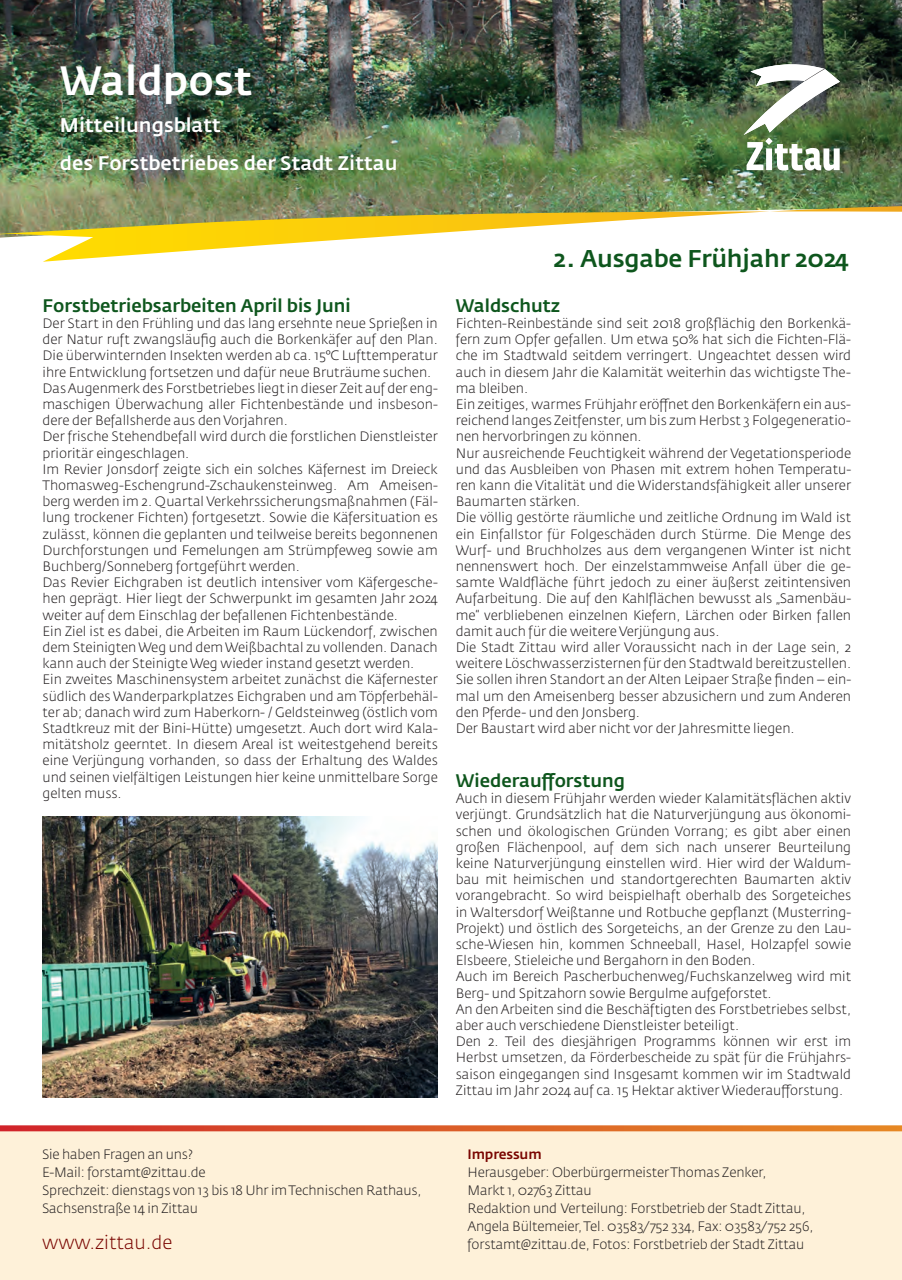
<style>
.page{position:relative;width:902px;height:1280px;background:#fff}
.page>*{position:absolute;margin:0;border:0;box-sizing:border-box;transform-origin:0 0}
.t1{font:500 40.5px "Fedra Sans";color:#fff}
.t2{font:500 24px "Fedra Sans";letter-spacing:-.01em;color:#0e561d}
.t3{font:500 19.5px/37.5px "Fedra Sans";color:#fff}
.t4{font:300 18.75px "Fedra Sans";color:#790400}
.t5{font:500 18px "Fedra Sans Std";color:#0e561d}
.t6{font:300 13.5px/16.2px "Fedra Sans Std";color:#231f20}
.t7{font:300 13.5px/18px "Fedra Sans";letter-spacing:-.01em;color:#231f20}
.t8{font:500 13.5px "Fedra Sans";letter-spacing:-.01em;color:#790400}
</style>
<div class="page">
<div style="left:0;top:1129px;width:901px;height:151px;background:#fef1d9"></div>
<img style="left:0;top:0;width:901px;height:202px">
<img style="left:743px;top:64px;width:96px;height:107px">
<svg style="left:0;top:202px;width:901px;height:4px;background:#798b61"></svg>
<svg style="left:0;top:206px;width:901px;height:56px"></svg>
<img style="left:43px;top:817px;width:395px;height:280px">
<svg style="left:0;top:1125px;width:901px;height:6px;background:#dd6333"></svg>
<h1 class="t1" style="left:60px;top:57px;width:194px">Waldpost</h1>
<h3 class="t3" style="left:60px;top:107px;width:339px">Mitteilungsblatt<br>des Forstbetriebes der Stadt Zittau</h3>
<h3 class="t5" style="left:43px;top:294px;width:309px">Forstbetriebsarbeiten April bis Juni</h3>
<p class="t6" style="left:43px;top:315px;width:397px">Der Start in den Frühling und das lang ersehnte neue Sprießen in der Natur ruft zwangsläufig auch die Borkenkäfer auf den Plan.<br>Die überwinternden Insekten werden ab ca. 15°C Lufttemperatur ihre Entwicklung fortsetzen und dafür neue Bruträume suchen.<br>Das Augenmerk des Forstbetriebes liegt in dieser Zeit auf der eng&shy;maschigen Überwachung aller Fichtenbestände und insbeson&shy;dere der Befallsherde aus den Vorjahren.<br>Der frische Stehendbefall wird durch die forstlichen Dienstleister prioritär eingeschlagen.<br>Im Revier Jonsdorf zeigte sich ein solches Käfernest im Dreieck Thomasweg-Eschengrund-Zschaukensteinweg. Am Ameisen&shy;berg werden im 2. Quartal Verkehrssicherungsmaßnahmen (Fäl&shy;lung trockener Fichten) fortgesetzt. Sowie die Käfersituation es zulässt, können die geplanten und teilweise bereits begonnenen Durchforstungen und Femelungen am Strümpfeweg sowie am Buchberg/Sonneberg fortgeführt werden.<br>Das Revier Eichgraben ist deutlich intensiver vom Käfergesche&shy;hen geprägt. Hier liegt der Schwerpunkt im gesamten Jahr 2024 weiter auf dem Einschlag der befallenen Fichtenbestände.<br>Ein Ziel ist es dabei, die Arbeiten im Raum Lückendorf, zwischen dem Steinigten Weg und dem Weißbachtal zu vollenden. Danach kann auch der Steinigte Weg wieder instand gesetzt werden.<br>Ein zweites Maschinensystem arbeitet zunächst die Käfernester südlich des Wanderparkplatzes Eichgraben und am Töpferbehäl&shy;ter ab; danach wird zum Haberkorn- / Geldsteinweg (östlich vom Stadtkreuz mit der Bini-Hütte) umgesetzt. Auch dort wird Kala&shy;mitätsholz geerntet. In diesem Areal ist weitestgehend bereits eine Verjüngung vorhanden, so dass der Erhaltung des Waldes und seinen vielfältigen Leistungen hier keine unmittelbare Sorge gelten muss.</p>
<h2 class="t2" style="left:553px;top:245px;width:297px">2. Ausgabe Frühjahr 2024</h2>
<h3 class="t5" style="left:456px;top:294px;width:106px">Waldschutz</h3>
<p class="t6" style="left:456px;top:315px;width:397px">Fichten-Reinbestände sind seit 2018 großflächig den Borkenkä&shy;fern zum Opfer gefallen. Um etwa 50% hat sich die Fichten-Flä&shy;che im Stadtwald seitdem verringert. Ungeachtet dessen wird auch in diesem Jahr die Kalamität weiterhin das wichtigste The&shy;ma bleiben.<br>Ein zeitiges, warmes Frühjahr eröffnet den Borkenkäfern ein aus&shy;reichend langes Zeitfenster, um bis zum Herbst 3 Folgegeneratio&shy;nen hervorbringen zu können.<br>Nur ausreichende Feuchtigkeit während der Vegetationsperiode und das Ausbleiben von Phasen mit extrem hohen Temperatu&shy;ren kann die Vitalität und die Widerstandsfähigkeit aller unserer Baumarten stärken.<br>Die völlig gestörte räumliche und zeitliche Ordnung im Wald ist ein Einfallstor für Folgeschäden durch Stürme. Die Menge des Wurf- und Bruchholzes aus dem vergangenen Winter ist nicht nennenswert hoch. Der einzelstammweise Anfall über die ge&shy;samte Waldfläche führt jedoch zu einer äußerst zeitintensiven Aufarbeitung. Die auf den Kahlflächen bewusst als „Samenbäu&shy;me“ verbliebenen einzelnen Kiefern, Lärchen oder Birken fallen damit auch für die weitere Verjüngung aus.<br>Die Stadt Zittau wird aller Voraussicht nach in der Lage sein, 2 weitere Löschwasserzisternen für den Stadtwald bereitzustellen.<br>Sie sollen ihren Standort an der Alten Leipaer Straße finden – ein&shy;mal um den Ameisenberg besser abzusichern und zum Anderen den Pferde- und den Jonsberg.<br>Der Baustart wird aber nicht vor der Jahresmitte liegen.</p>
<h3 class="t5" style="left:456px;top:769px;width:171px">Wiederaufforstung</h3>
<p class="t6" style="left:456px;top:790px;width:397px">Auch in diesem Frühjahr werden wieder Kalamitätsflächen aktiv verjüngt. Grundsätzlich hat die Naturverjüngung aus ökonomi&shy;schen und ökologischen Gründen Vorrang; es gibt aber einen großen Flächenpool, auf dem sich nach unserer Beurteilung keine Naturverjüngung einstellen wird. Hier wird der Waldum&shy;bau mit heimischen und standortgerechten Baumarten aktiv vorangebracht. So wird beispielhaft oberhalb des Sorgeteiches in Waltersdorf Weißtanne und Rotbuche gepflanzt (Musterring-Projekt) und östlich des Sorgeteichs, an der Grenze zu den Lau&shy;sche-Wiesen hin, kommen Schneeball, Hasel, Holzapfel sowie Elsbeere, Stieleiche und Bergahorn in den Boden.<br>Auch im Bereich Pascherbuchenweg/Fuchskanzelweg wird mit Berg- und Spitzahorn sowie Bergulme aufgeforstet.<br>An den Arbeiten sind die Beschäftigten des Forstbetriebes selbst, aber auch verschiedene Dienstleister beteiligt.<br>Den 2. Teil des diesjährigen Programms können wir erst im Herbst umsetzen, da Förderbescheide zu spät für die Frühjahrs&shy;saison eingegangen sind Insgesamt kommen wir im Stadtwald Zittau im Jahr 2024 auf ca. 15 Hektar aktiver Wiederaufforstung.</p>
<p class="t7" style="left:42px;top:1146px;width:381px">Sie haben Fragen an uns?<br>E-Mail: forstamt@zittau.de<br>Sprechzeit: dienstags von 13 bis 18 Uhr im Technischen Rathaus, Sachsenstraße 14 in Zittau</p>
<p class="t8" style="left:467px;top:1147px;width:76px">Impressum</p>
<p class="t7" style="left:467px;top:1164px;width:347px">Herausgeber: Oberbürgermeister Thomas Zenker,<br>Markt 1, 02763 Zittau<br>Redaktion und Verteilung: Forstbetrieb der Stadt Zittau, Angela Bültemeier, Tel. 03583/752 334, Fax: 03583/752 256, forstamt@zittau.de, Fotos: Forstbetrieb der Stadt Zittau</p>
<h3 class="t4" style="left:42px;top:1233px;width:132px">www.zittau.de</h3>
</div>
